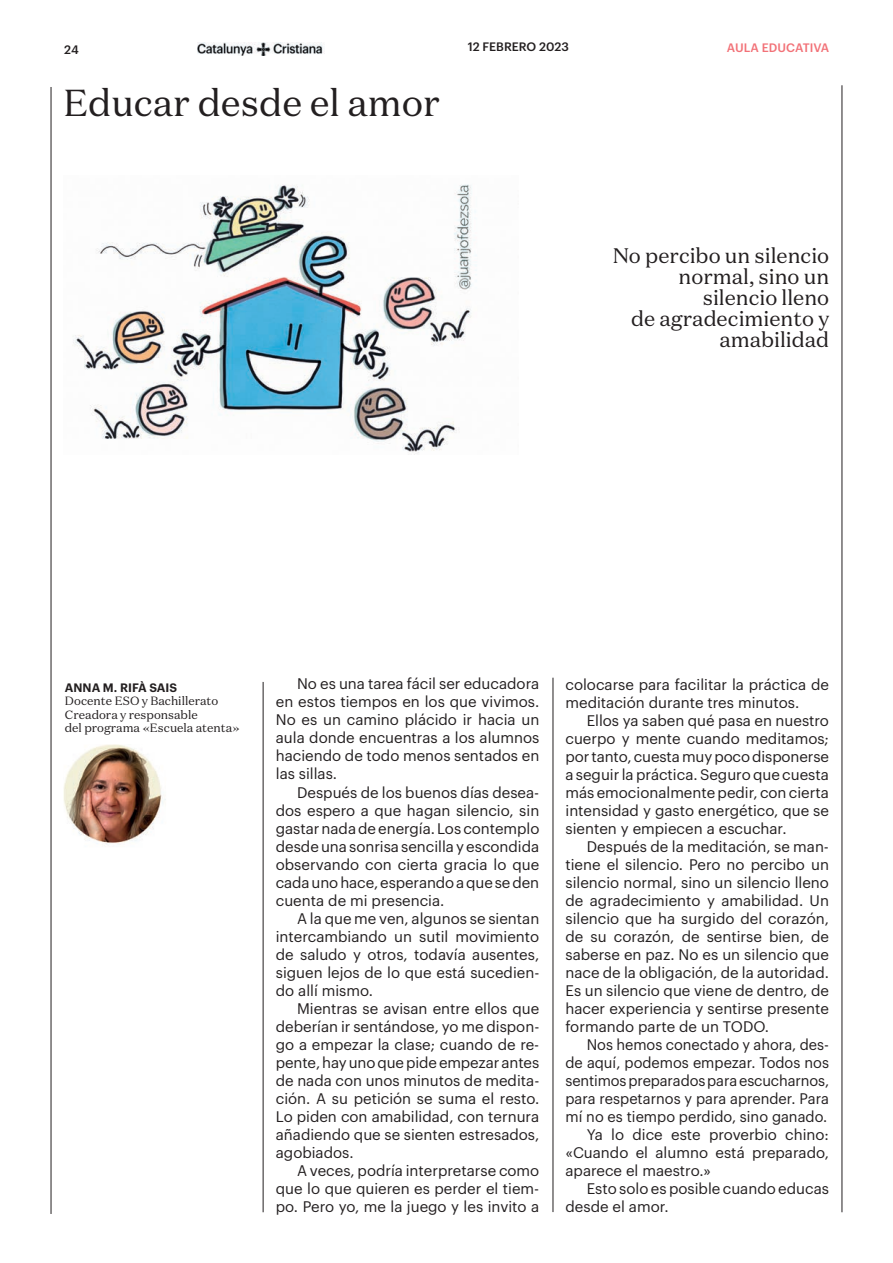
<style>
.page{position:relative;width:893px;height:1263px;background:#fff}
.page>*{position:absolute;margin:0;border:0;box-sizing:border-box;transform-origin:0 0}
.t1{font:37.5px "Domaine Text";color:#231f20}
.t2{font:21px/21px "Domaine Text";color:#231f20;text-align:right}
.t3{font:15px/18px "Graphik";color:#231f20;text-align:justify}
.t4{font:12px/13.5px "Domaine Text";color:#231f20}
.t5{font:500 12px "Graphik";color:#231f20}
.t6{font:600 12px "Graphik";color:#231f20}
.t7{font:500 12px "Graphik";letter-spacing:.005em;color:#f27278}
</style>
<div class="page">
<img style="left:197px;top:42px;width:126px;height:13px">
<hr style="left:842px;top:85px;width:1px;height:1127px;background:#231f20">
<hr style="left:51px;top:87px;width:1px;height:1127px;background:#231f20">
<hr style="left:263px;top:682px;width:1px;height:530px;background:#231f20">
<hr style="left:553px;top:678px;width:1px;height:534px;background:#231f20">
<img style="left:73px;top:184px;width:404px;height:271px">
<img style="left:64px;top:744px;width:102px;height:101px">
<p class="t5" style="left:64px;top:41px;width:16px">24</p>
<p class="t5" style="left:468px;top:38px;width:103px">12 FEBRERO 2023</p>
<p class="t7" style="left:727px;top:39px;width:104px">AULA EDUCATIVA</p>
<h1 class="t1" style="left:64px;top:79px;width:378px">Educar desde el amor</h1>
<h2 class="t2" style="left:613px;top:245px;width:218px">No percibo un silencio normal, sino un silencio lleno<br>de agradecimiento y amabilidad</h2>
<p class="t6" style="left:65px;top:678px;width:114px">ANNA M. RIFÀ SAIS</p>
<p class="t4" style="left:65px;top:694px;width:177px">Docente ESO y Bachillerato<br>Creadora y responsable<br>del programa «Escuela atenta»</p>
<p class="t3" style="left:276px;top:674px;width:265px;text-indent:21px">No es una tarea fácil ser educadora en estos tiempos en los que vivimos.<br>No es un camino plácido ir hacia un aula donde encuentras a los alumnos haciendo de todo menos sentados en las sillas.</p>
<p class="t3" style="left:276px;top:782px;width:265px;text-indent:21px">Después de los buenos días desea&shy;dos espero a que hagan silencio, sin gastar nada de energía. Los contemplo desde una sonrisa sencilla y escondida observando con cierta gracia lo que cada uno hace, esperando a que se den cuenta de mi presencia.</p>
<p class="t3" style="left:276px;top:908px;width:265px;text-indent:21px">A la que me ven, algunos se sientan intercambiando un sutil movimiento de saludo y otros, todavía ausentes, siguen lejos de lo que está sucedien&shy;do allí mismo.</p>
<p class="t3" style="left:276px;top:998px;width:265px;text-indent:21px">Mientras se avisan entre ellos que deberían ir sentándose, yo me dispon&shy;go a empezar la clase; cuando de re&shy;pente, hay uno que pide empezar antes de nada con unos minutos de medita&shy;ción. A su petición se suma el resto.<br>Lo piden con amabilidad, con ternura añadiendo que se sienten estresados, agobiados.</p>
<p class="t3" style="left:276px;top:1160px;width:265px;text-indent:21px">A veces, podría interpretarse como que lo que quieren es perder el tiem&shy;po. Pero yo, me la juego y les invito a</p>
<p class="t3" style="left:565px;top:674px;width:265px">colocarse para facilitar la práctica de meditación durante tres minutos.</p>
<p class="t3" style="left:565px;top:710px;width:265px;text-indent:21px">Ellos ya saben qué pasa en nuestro cuerpo y mente cuando meditamos; por tanto, cuesta muy poco disponerse a seguir la práctica. Seguro que cuesta más emocionalmente pedir, con cierta intensidad y gasto energético, que se sienten y empiecen a escuchar.</p>
<p class="t3" style="left:565px;top:836px;width:265px;text-indent:21px">Después de la meditación, se man&shy;tiene el silencio. Pero no percibo un silencio normal, sino un silencio lleno de agradecimiento y amabilidad. Un silencio que ha surgido del corazón, de su corazón, de sentirse bien, de saberse en paz. No es un silencio que nace de la obligación, de la autoridad.<br>Es un silencio que viene de dentro, de hacer experiencia y sentirse presente formando parte de un TODO.</p>
<p class="t3" style="left:587px;top:1034px;width:244px">Nos hemos conectado y ahora, des-</p>
<p class="t3" style="left:565px;top:1052px;width:265px">de aquí, podemos empezar. Todos nos</p>
<p class="t3" style="left:565px;top:1070px;width:265px">sentimos preparados para escucharnos,</p>
<p class="t3" style="left:565px;top:1088px;width:265px">para respetarnos y para aprender. Para</p>
<p class="t3" style="left:565px;top:1106px;width:263px">mí no es tiempo perdido, sino ganado.</p>
<p class="t3" style="left:587px;top:1124px;width:244px">Ya lo dice este proverbio chino:</p>
<p class="t3" style="left:565px;top:1142px;width:265px">«Cuando el alumno está preparado,</p>
<p class="t3" style="left:565px;top:1160px;width:147px">aparece el maestro.»</p>
<p class="t3" style="left:587px;top:1178px;width:244px">Esto solo es posible cuando educas</p>
<p class="t3" style="left:565px;top:1196px;width:105px">desde el amor.</p>
</div>
